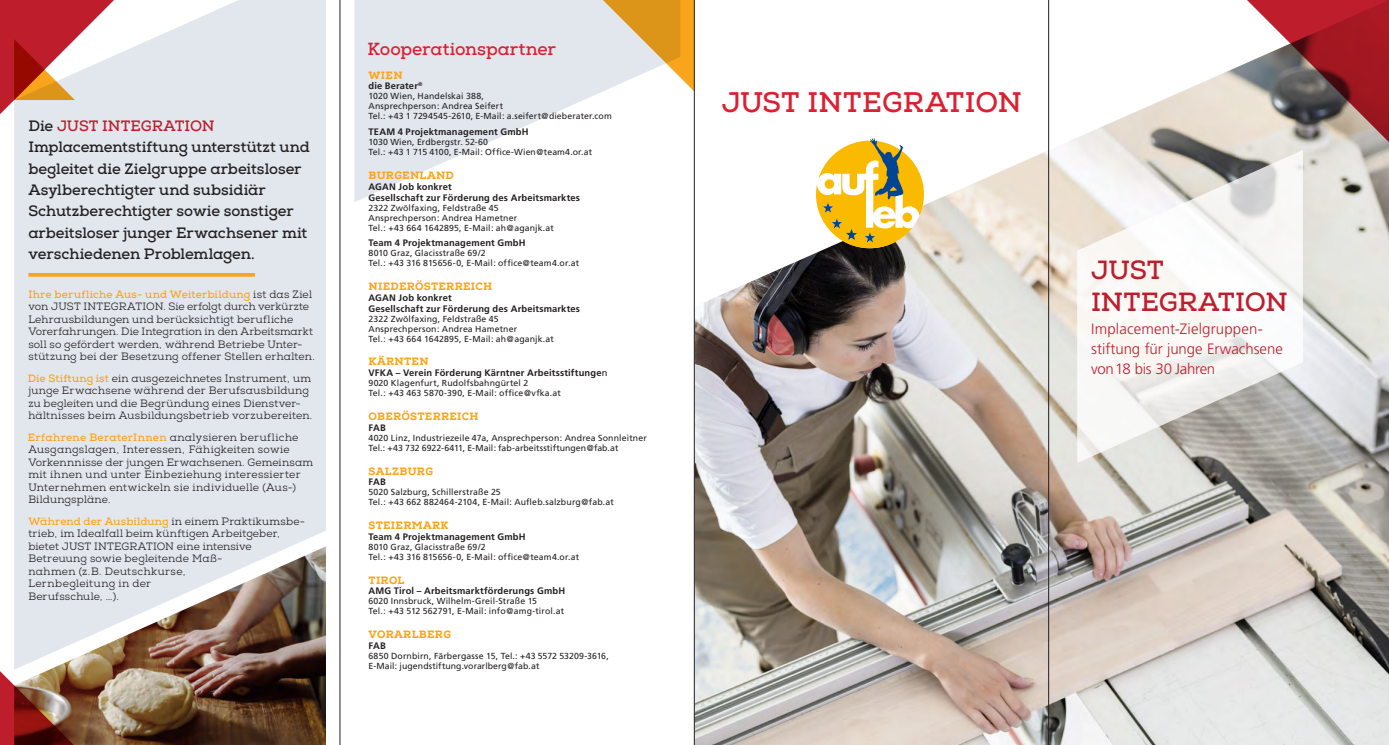
<style>
.page{position:relative;width:1389px;height:745px;background:#fff}
.page>*{position:absolute;margin:0;border:0;box-sizing:border-box;transform-origin:0 0}
.t1{font:700 28.25px "Nexa Slab";letter-spacing:.005em;color:#da2031}
.t2{font:700 26.25px/31.5px "Nexa Slab";letter-spacing:-.01em;color:#be1d2c}
.t3{font:700 17.5px "Nexa Slab";letter-spacing:-.005em;color:#da2031}
.t4{font:700 15px/21.2px "Nexa Slab";letter-spacing:-.005em;color:#231f20}
.t5{font:300 15px/20px "Frutiger";color:#be1d2c}
.t6{font:10.62px/12.5px "Nexa Slab";letter-spacing:.02em;color:#231f20}
.t7{font:800 10.62px "Nexa Slab";letter-spacing:.025em;color:#f9a51b}
.t8{font:700 9.38px/10.8px "Frutiger";letter-spacing:.015em;color:#231f20}
.t9{font:8.75px/10px "Frutiger";letter-spacing:.015em;color:#231f20}
.s1{color:#be1d2c}
.s2{font-weight:700;color:#f9a51b}
.s3{font-weight:400}
</style>
<div class="page">
<img style="left:695px;top:309px;width:694px;height:435px">
<svg style="left:693px;top:0;width:696px;height:309px"></svg>
<svg style="left:354px;top:0;width:247px;height:202px;fill:#e2e7ee"></svg>
<div style="left:14px;top:0;width:312px;height:546px;background:#e2e7ee"></div>
<svg style="left:592px;top:0;width:102px;height:92px;background:#e7c893"></svg>
<img style="left:14px;top:546px;width:312px;height:198px">
<img style="left:0;top:663px;width:81px;height:81px">
<svg style="left:0;top:0;width:121px;height:121px"></svg>
<svg style="left:816px;top:138px;width:108px;height:110px"></svg>
<svg style="left:1240px;top:0;width:149px;height:149px;background:#a8676a"></svg>
<svg style="left:1077px;top:150px;width:226px;height:312px;fill:#f7f6f3"></svg>
<hr style="left:28px;top:273px;width:227px;height:3px;background:#f9a51b">
<hr style="left:340px;top:0;width:1px;height:744px;background:#231f20">
<hr style="left:694px;top:0;width:1px;height:744px;background:#231f20">
<hr style="left:1048px;top:0;width:1px;height:744px;background:#231f20">
<p class="t4" style="left:28px;top:115px;width:283px">Die <span class="s1">JUST INTEGRATION </span>Implacementstiftung unterstützt und begleitet die Zielgruppe arbeitsloser Asylberechtigter und subsidiär Schutzberechtigter sowie sonstiger arbeitsloser junger Erwachsener mit verschiedenen Problemlagen.</p>
<p class="t6" style="left:28px;top:288px;width:288px"><span class="s2">Ihre berufliche Aus- und Weiterbildung</span> ist das Ziel von JUST INTEGRATION. Sie erfolgt durch verkürzte Lehrausbildungen und berücksichtigt berufliche Vorerfahrungen. Die Integration in den Arbeitsmarkt soll so gefördert werden, während Betriebe Unter&shy;stützung bei der Besetzung offener Stellen erhalten.</p>
<p class="t6" style="left:28px;top:372px;width:286px"><span class="s2">Die Stiftung ist</span> ein ausgezeichnetes Instrument, um junge Erwachsene während der Berufsausbildung zu begleiten und die Begründung eines Dienstver&shy;hältnisses beim Ausbildungsbetrieb vorzubereiten.</p>
<p class="t6" style="left:28px;top:430px;width:287px"><span class="s2">Erfahrene BeraterInnen</span> analysieren berufliche Ausgangslagen, Interessen, Fähigkeiten sowie Vorkennnisse der jungen Erwachsenen. Gemeinsam mit ihnen und unter Einbeziehung interessierter Unternehmen entwickeln sie individuelle (Aus-)<br>Bildungspläne.</p>
<p class="t6" style="left:28px;top:514px;width:278px"><span class="s2">Während der Ausbildung</span> in einem Praktikumsbe&shy;trieb, im Idealfall beim künftigen Arbeitgeber, bietet JUST INTEGRATION eine intensive Betreuung sowie begleitende Maß-<br>nahmen (z.B. Deutschkurse,<br>Lernbegleitung in der<br>Berufsschule, …).</p>
<h3 class="t3" style="left:367px;top:38px;width:190px">Kooperationspartner</h3>
<p class="t7" style="left:369px;top:68px;width:36px">WIEN</p>
<p class="t8" style="left:368px;top:81px;width:56px">die Berater<sup>®</sup></p>
<p class="t9" style="left:368px;top:91px;width:245px">1020 Wien, Handelskai 388,<br>Ansprechperson: Andrea Seifert<br>Tel.: +43 1 7294545-2610, E-Mail: a.seifert@dieberater.com</p>
<p class="t8" style="left:368px;top:126px;width:162px">TEAM 4 Projektmanagement GmbH</p>
<p class="t9" style="left:368px;top:137px;width:225px">1030 Wien, Erdbergstr. 52-60<br>Tel.: +43 1 715 4100, E-Mail: Office-Wien@team4.or.at</p>
<p class="t7" style="left:369px;top:168px;width:87px">BURGENLAND</p>
<p class="t8" style="left:368px;top:181px;width:213px">AGAN Job konkret<br>Gesellschaft zur Förderung des Arbeitsmarktes</p>
<p class="t9" style="left:368px;top:202px;width:187px">2322 Zwölfaxing, Feldstraße 45<br>Ansprechperson: Andrea Hametner<br>Tel.: +43 664 1642895, E-Mail: ah@aganjk.at</p>
<p class="t8" style="left:368px;top:237px;width:159px">Team 4 Projektmanagement GmbH</p>
<p class="t9" style="left:368px;top:248px;width:212px">8010 Graz, Glacisstraße 69/2<br>Tel.: +43 316 815656-0, E-Mail: office@team4.or.at</p>
<p class="t7" style="left:369px;top:279px;width:125px">NIEDERÖSTERREICH</p>
<p class="t8" style="left:368px;top:292px;width:213px">AGAN Job konkret<br>Gesellschaft zur Förderung des Arbeitsmarktes</p>
<p class="t9" style="left:368px;top:313px;width:187px">2322 Zwölfaxing, Feldstraße 45<br>Ansprechperson: Andrea Hametner<br>Tel.: +43 664 1642895, E-Mail: ah@aganjk.at</p>
<p class="t7" style="left:369px;top:355px;width:62px">KÄRNTEN</p>
<p class="t8" style="left:368px;top:367px;width:240px">VFKA – Verein Förderung Kärntner Arbeitsstiftunge<span class="s3">n</span></p>
<p class="t9" style="left:368px;top:378px;width:194px">9020 Klagenfurt, Rudolfsbahngürtel 2<br>Tel.: +43 463 5870-390, E-Mail: office@vfka.at</p>
<p class="t7" style="left:369px;top:409px;width:111px">OBERÖSTERREICH</p>
<p class="t8" style="left:368px;top:422px;width:19px">FAB</p>
<p class="t9" style="left:368px;top:432px;width:280px">4020 Linz, Industriezeile 47a, Ansprechperson: Andrea Sonnleitner<br>Tel.: +43 732 6922-6411, E-Mail: fab-arbeitsstiftungen@fab.at</p>
<p class="t7" style="left:369px;top:464px;width:66px">SALZBURG</p>
<p class="t8" style="left:368px;top:476px;width:19px">FAB</p>
<p class="t9" style="left:368px;top:487px;width:247px">5020 Salzburg, Schillerstraße 25<br>Tel.: +43 662 882464-2104, E-Mail: Aufleb.salzburg@fab.at</p>
<p class="t7" style="left:369px;top:518px;width:80px">STEIERMARK</p>
<p class="t8" style="left:368px;top:531px;width:159px">Team 4 Projektmanagement GmbH</p>
<p class="t9" style="left:368px;top:541px;width:212px">8010 Graz, Glacisstraße 69/2<br>Tel.: +43 316 815656-0, E-Mail: office@team4.or.at</p>
<p class="t7" style="left:369px;top:573px;width:38px">TIROL</p>
<p class="t8" style="left:368px;top:585px;width:198px">AMG Tirol – Arbeitsmarktförderungs GmbH</p>
<p class="t9" style="left:368px;top:596px;width:197px">6020 Innsbruck, Wilhelm-Greil-Straße 15<br>Tel.: +43 512 562791, E-Mail: info@amg-tirol.at</p>
<p class="t7" style="left:369px;top:627px;width:84px">VORARLBERG</p>
<p class="t8" style="left:368px;top:640px;width:19px">FAB</p>
<p class="t9" style="left:368px;top:650px;width:242px">6850 Dornbirn, Färbergasse 15, Tel.: +43 5572 53209-3616,<br>E-Mail: jugendstiftung.vorarlberg@fab.at</p>
<h1 class="t1" style="left:722px;top:85px;width:302px">JUST INTEGRATION</h1>
<h2 class="t2" style="left:1091px;top:254px;width:198px">JUST<br>INTEGRATION</h2>
<h3 class="t5" style="left:1091px;top:319px;width:193px">Implacement-Zielgruppen&shy;stiftung für junge Erwachsene von 18 bis 30 Jahren</h3>
</div>
